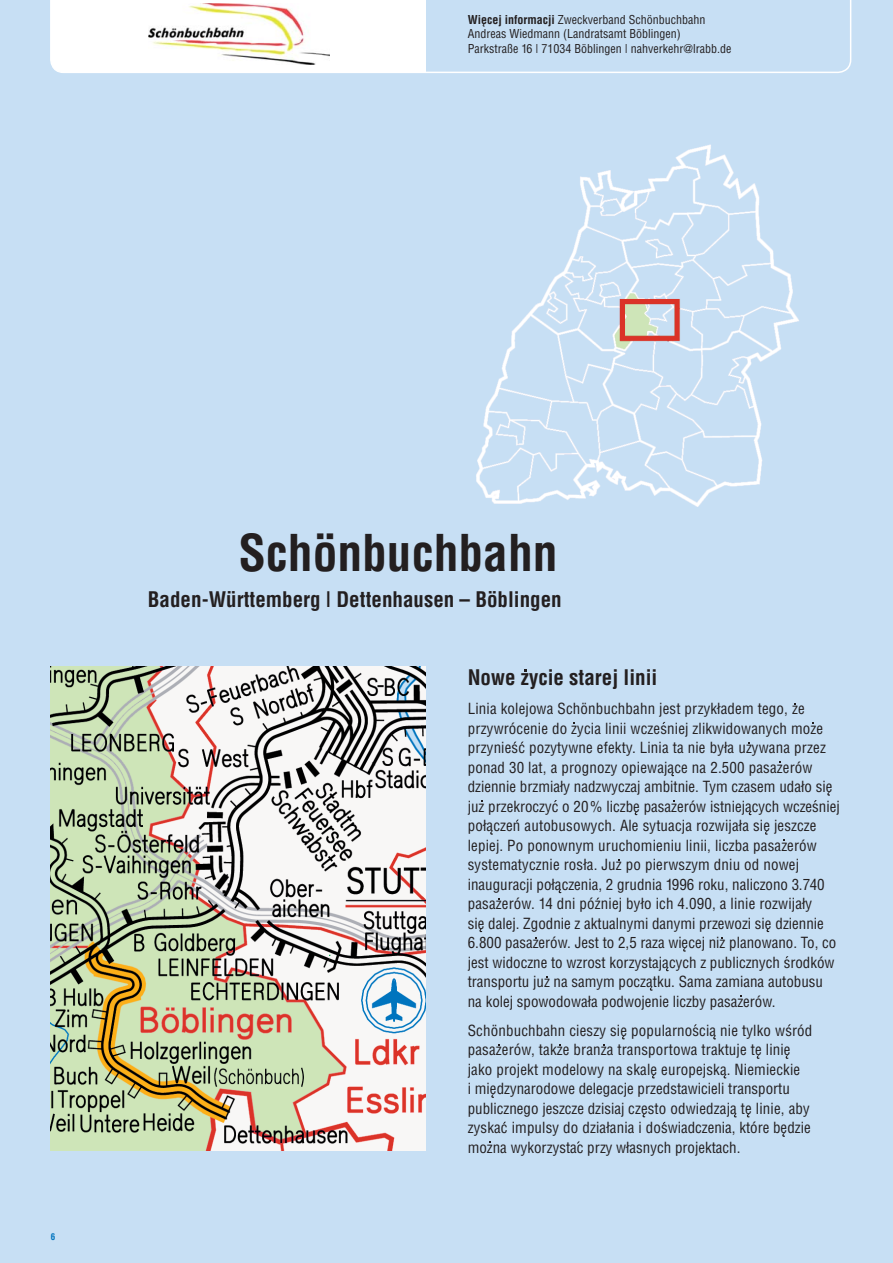
<style>
.page{position:relative;width:893px;height:1263px;background:#fff}
.page>*{position:absolute;margin:0;border:0;box-sizing:border-box;transform-origin:0 0}
.t1{font:700 condensed 49.5px "Helvetica";color:#231f20}
.t2{font:700 condensed 21px "Helvetica";color:#231f20}
.t3{font:condensed 15px/19.5px "Helvetica";letter-spacing:.01em;color:#231f20}
.t4{font:condensed 12px/14.4px "Helvetica";color:#231f20}
.t5{font:700 condensed 9px "Helvetica";color:#0074be}
.s1{font-weight:700}
</style>
<div class="page">
<div style="left:0;top:0;width:892px;height:1263px;background:#c7dff4"></div>
<img style="left:476px;top:144px;width:323px;height:363px">
<img style="left:51px;top:667px;width:374px;height:484px">
<svg style="left:50px;top:0;width:801px;height:73px"></svg>
<div style="left:411px;top:0;width:14px;height:72px;background:#fff"></div>
<p class="t4" style="left:468px;top:13px;width:265px"><span class="s1">Wiecej informacji</span> Zweckverband Schönbuchbahn<br>Andreas Wiedmann (Landratsamt Böblingen)<br>Parkstraße 16 | 71034 Böblingen | nahverkehr@lrabb.de</p>
<p class="t5" style="left:51px;top:1233px;width:6px">6</p>
<h1 class="t1" style="left:238px;top:534px;width:320px">Schönbuchbahn</h1>
<h2 class="t2" style="left:148px;top:591px;width:415px">Baden-Württemberg | Dettenhausen – Böblingen</h2>
<h2 class="t2" style="left:468px;top:669px;width:191px">Nowe zycie starej linii</h2>
<p class="t3" style="left:468px;top:700px;width:373px">Linia kolejowa Schönbuchbahn jest przykładem tego, ze przywrócenie do zycia linii wczesniej zlikwidowanych moze przyniesc pozytywne efekty. Linia ta nie była uzywana przez ponad 30 lat, a prognozy opiewajace na 2.500 pasazerów dziennie brzmiały nadzwyczaj ambitnie. Tym czasem udało sie juz przekroczyc o 20% liczbe pasazerów istniejacych wczesniej połaczen autobusowych. Ale sytuacja rozwijała sie jeszcze lepiej. Po ponownym uruchomieniu linii, liczba pasazerów systematycznie rosła. Juz po pierwszym dniu od nowej inauguracji połaczenia, 2 grudnia 1996 roku, naliczono 3.740 pasazerów. 14 dni pózniej było ich 4.090, a linie rozwijały<br>sie dalej. Zgodnie z aktualnymi danymi przewozi sie dziennie 6.800 pasazerów. Jest to 2,5 raza wiecej niz planowano. To, co jest widoczne to wzrost korzystajacych z publicznych srodków transportu juz na samym poczatku. Sama zamiana autobusu na kolej spowodowała podwojenie liczby pasazerów.</p>
<p class="t3" style="left:468px;top:1022px;width:346px">Schönbuchbahn cieszy sie popularnoscia nie tylko wsród pasazerów, takze branza transportowa traktuje te linie jako projekt modelowy na skale europejska. Niemieckie<br>i miedzynarodowe delegacje przedstawicieli transportu publicznego jeszcze dzisiaj czesto odwiedzaja te linie, aby zyskac impulsy do działania i doswiadczenia, które bedzie mozna wykorzystac przy własnych projektach.</p>
</div>
